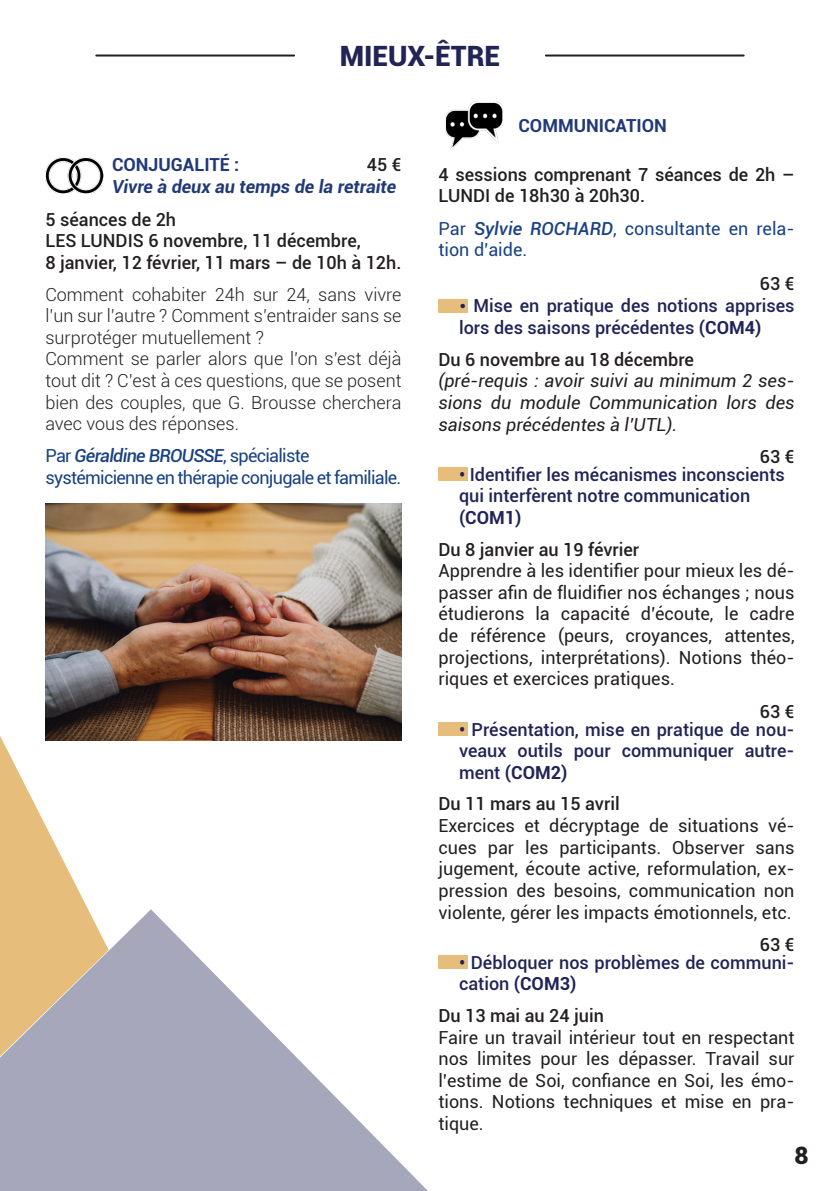
<style>
.page{position:relative;width:840px;height:1191px;background:#fff}
.page>*{position:absolute;margin:0;border:0;box-sizing:border-box;transform-origin:0 0}
.t1{font:900 28px "Roboto";color:#212455}
.t2{font:900 24px "Roboto";color:#231f20}
.t3{font:18px/21.6px "Roboto";color:#231f20;text-align:justify}
.t4{font:500 18px/21.6px "Roboto";color:#212455}
.t5{font:300 18px/21.6px "Roboto";color:#231f20;text-align:justify}
.t6{font:500 18px/21.6px "Roboto";color:#231f20}
.t7{font:italic 18px/21.6px "Roboto";color:#231f20;text-align:justify}
.t8{font:18px/21.6px "Roboto";color:#1a4281}
.t9{font:18px "Roboto";letter-spacing:-.04em;color:#1a4281}
.t10{font:italic 500 18px "Roboto";letter-spacing:-.04em;color:#1a4281}
.t11{font:italic 700 18px "Roboto";color:#213978}
.t12{font:700 18px "Roboto";color:#213978}
.s1{font-weight:400;font-style:normal}
.s2{font-weight:500;font-style:italic}
.s3{font-family:"Poppins";font-weight:400}
.s4{font-weight:700}
</style>
<div class="page">
<div style="left:438px;top:722px;width:29px;height:13px;background:#e7bd7b"></div>
<div style="left:438px;top:467px;width:29px;height:14px;background:#e7bd7b"></div>
<div style="left:438px;top:299px;width:29px;height:14px;background:#e7bd7b"></div>
<img style="left:45px;top:157px;width:59px;height:36px">
<img style="left:445px;top:102px;width:58px;height:47px">
<img style="left:45px;top:504px;width:356px;height:236px">
<svg style="left:0;top:634px;width:109px;height:275px"></svg>
<hr style="left:96px;top:55px;width:198px;height:2px;background:#231f20">
<hr style="left:545px;top:55px;width:198px;height:2px;background:#231f20">
<svg style="left:0;top:909px;width:467px;height:282px;fill:#a6a7bb"></svg>
<p class="t1" style="left:339px;top:36px;width:162px">MIEUX-ÊTRE</p>
<p class="t12" style="left:112px;top:152px;width:129px">CONJUGALITÉ :</p>
<p class="t11" style="left:112px;top:174px;width:285px">Vivre à deux au temps de la retraite</p>
<p class="t6" style="left:366px;top:153px;width:36px">45 €</p>
<p class="t6" style="left:45px;top:208px;width:132px">5 séances de 2h</p>
<p class="t6" style="left:45px;top:229px;width:317px">LES LUNDIS 6 novembre, 11 décembre,</p>
<p class="t6" style="left:45px;top:251px;width:357px">8 janvier, 12 février, 11 mars – de 10h à 12h.</p>
<p class="t5" style="left:45px;top:283px;width:357px">Comment cohabiter 24h sur 24, sans vivre l’un sur l’autre ? Comment s’entraider sans se surprotéger mutuellement ?</p>
<p class="t5" style="left:45px;top:347px;width:357px">Comment se parler alors que l’on s’est déjà tout dit ? C’est à ces questions, que se posent bien des couples, que G. Brousse cherchera avec vous des réponses.</p>
<p class="t10" style="left:45px;top:443px;width:265px"><span class="s1">Par</span> Géraldine BROUSSE<span class="s1">, spécialiste</span></p>
<p class="t9" style="left:45px;top:464px;width:357px">systémicienne en thérapie conjugale et familiale.</p>
<p class="t12" style="left:518px;top:113px;width:150px">COMMUNICATION</p>
<p class="t6" style="left:438px;top:163px;width:357px">4 sessions comprenant 7 séances de 2h –<br>LUNDI de 18h30 à 20h30.</p>
<p class="t8" style="left:438px;top:217px;width:357px">Par <span class="s2">Sylvie ROCHARD</span>, consultante en rela&shy;tion d’aide.</p>
<p class="t6" style="left:759px;top:272px;width:36px">63 €</p>
<p class="t4" style="left:459px;top:294px;width:337px"><span class="s3">•</span> Mise en pratique des notions apprises lors des saisons précédentes <span class="s4">(COM4)</span></p>
<p class="t6" style="left:438px;top:348px;width:257px">Du 6 novembre au 18 décembre</p>
<p class="t7" style="left:438px;top:369px;width:357px">(pré-requis : avoir suivi au minimum 2 ses&shy;sions du module Communication lors des saisons précédentes à l’UTL).</p>
<p class="t4" style="left:459px;top:463px;width:327px">• Identifier les mécanismes inconscients qui interfèrent notre communication <span class="s4">(COM1)</span></p>
<p class="t6" style="left:759px;top:445px;width:36px">63 €</p>
<p class="t6" style="left:438px;top:538px;width:202px">Du 8 janvier au 19 février</p>
<p class="t3" style="left:438px;top:559px;width:357px">Apprendre à les identifier pour mieux les dé&shy;passer afin de fluidifier nos échanges ; nous étudierons la capacité d’écoute, le cadre de référence (peurs, croyances, attentes, projections, interprétations). Notions théo&shy;riques et exercices pratiques.</p>
<p class="t4" style="left:459px;top:717px;width:337px;text-align:justify">• Présentation, mise en pratique de nou&shy;veaux outils pour communiquer autre&shy;ment <span class="s4">(COM2)</span></p>
<p class="t6" style="left:759px;top:700px;width:36px">63 €</p>
<p class="t6" style="left:438px;top:792px;width:183px">Du 11 mars au 15 avril</p>
<p class="t3" style="left:438px;top:814px;width:357px">Exercices et décryptage de situations vé&shy;cues par les participants. Observer sans jugement, écoute active, reformulation, ex&shy;pression des besoins, communication non violente, gérer les impacts émotionnels, etc.</p>
<p class="t4" style="left:459px;top:950px;width:337px">• Débloquer nos problèmes de communi&shy;cation <span class="s4">(COM3)</span></p>
<p class="t6" style="left:759px;top:933px;width:36px">63 €</p>
<p class="t6" style="left:438px;top:1004px;width:167px">Du 13 mai au 24 juin</p>
<p class="t3" style="left:438px;top:1025px;width:357px">Faire un travail intérieur tout en respectant nos limites pour les dépasser. Travail sur l’estime de Soi, confiance en Soi, les émo&shy;tions. Notions techniques et mise en pra&shy;tique.</p>
<p class="t2" style="left:794px;top:1138px;width:15px">8</p>
</div>
